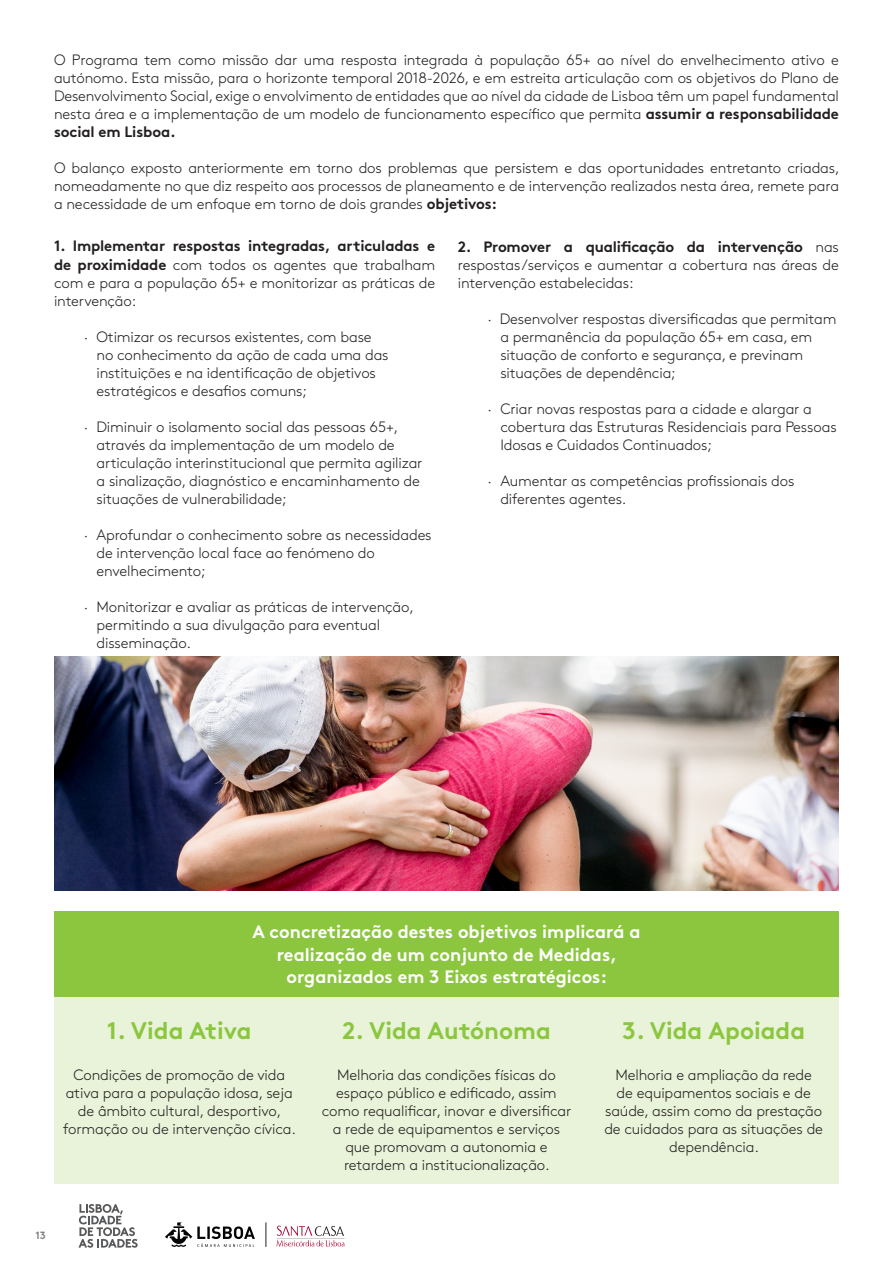
<style>
.page{position:relative;width:893px;height:1263px;background:#fff}
.page>*{position:absolute;margin:0;border:0;box-sizing:border-box;transform-origin:0 0}
.t1{font:700 24px "Brown";color:#8bc63e}
.t2{font:700 18px "Brown";color:#fff}
.t3{font:300 15px/18px "Brown";letter-spacing:-.01em;color:#231f20}
.t4{font:700 10.5px "Brown";color:#808285}
.s1{font-weight:700}
</style>
<div class="page">
<svg style="left:165px;top:1222px;width:90px;height:25px"></svg>
<svg style="left:266px;top:1222px;width:1px;height:25px"></svg>
<svg style="left:277px;top:1225px;width:68px;height:22px"></svg>
<svg style="left:78px;top:1204px;width:60px;height:44px"></svg>
<div style="left:54px;top:997px;width:785px;height:186px;background:#e8f3d9"></div>
<div style="left:54px;top:912px;width:785px;height:85px;background:#8bc63e"></div>
<img style="left:54px;top:656px;width:785px;height:234px">
<p class="t3" style="left:54px;top:50px;width:786px;text-align:justify">O Programa tem como missão dar uma resposta integrada à população 65+ ao nível do envelhecimento ativo e autónomo. Esta missão, para o horizonte temporal 2018-2026, e em estreita articulação com os objetivos do Plano de Desenvolvimento Social, exige o envolvimento de entidades que ao nível da cidade de Lisboa têm um papel fundamental nesta área e a implementação de um modelo de funcionamento específico que permita <span class="s1">assumir a responsabilidade social em Lisboa.</span></p>
<p class="t3" style="left:54px;top:158px;width:787px;text-align:justify">O balanço exposto anteriormente em torno dos problemas que persistem e das oportunidades entretanto criadas, nomeadamente no que diz respeito aos processos de planeamento e de intervenção realizados nesta área, remete para a necessidade de um enfoque em torno de dois grandes <span class="s1">objetivos:</span></p>
<p class="t3" style="left:54px;top:236px;width:383px;text-align:justify"><span class="s1">1. Implementar respostas integradas, articuladas e de proximidade</span> com todos os agentes que trabalham com e para a população 65+ e monitorizar as práticas de intervenção:</p>
<p class="t3" style="left:97px;top:326px;width:294px;text-indent:-13px">· Otimizar os recursos existentes, com base no conhecimento da ação de cada uma das instituições e na identificação de objetivos estratégicos e desafios comuns;</p>
<p class="t3" style="left:97px;top:416px;width:327px;text-indent:-13px">· Diminuir o isolamento social das pessoas 65+, através da implementação de um modelo de articulação interinstitucional que permita agilizar a sinalização, diagnóstico e encaminhamento de situações de vulnerabilidade;</p>
<p class="t3" style="left:97px;top:524px;width:337px;text-indent:-13px">· Aprofundar o conhecimento sobre as necessidades de intervenção local face ao fenómeno do envelhecimento;</p>
<p class="t3" style="left:97px;top:596px;width:319px;text-indent:-13px">· Monitorizar e avaliar as práticas de intervenção, permitindo a sua divulgação para eventual disseminação.</p>
<p class="t3" style="left:458px;top:237px;width:383px;text-align:justify"><span class="s1">2. Promover a qualificação da intervenção</span> nas respostas/serviços e aumentar a cobertura nas áreas de intervenção estabelecidas:</p>
<p class="t3" style="left:500px;top:309px;width:338px;text-indent:-13px">· Desenvolver respostas diversificadas que permitam a permanência da população 65+ em casa, em situação de conforto e segurança, e previnam situações de dependência;</p>
<p class="t3" style="left:500px;top:399px;width:338px;text-indent:-13px">· Criar novas respostas para a cidade e alargar a cobertura das Estruturas Residenciais para Pessoas<br>Idosas e Cuidados Continuados;</p>
<p class="t3" style="left:500px;top:471px;width:296px;text-indent:-13px">· Aumentar as competências profissionais dos diferentes agentes.</p>
<p class="t2" style="left:253px;top:917px;width:389px">A concretização destes objetivos implicará a</p>
<p class="t2" style="left:277px;top:940px;width:342px">realização de um conjunto de Medidas,</p>
<p class="t2" style="left:287px;top:962px;width:322px">organizados em 3 Eixos estratégicos:</p>
<p class="t1" style="left:107px;top:1011px;width:146px">1. Vida Ativa</p>
<p class="t3" style="left:63px;top:1064px;width:234px;text-align:center">Condições de promoção de vida ativa para a população idosa, seja de âmbito cultural, desportivo, formação ou de intervenção cívica.</p>
<p class="t1" style="left:342px;top:1011px;width:210px">2. Vida Autónoma</p>
<p class="t3" style="left:322px;top:1064px;width:251px;text-align:center">Melhoria das condições físicas do espaço público e edificado, assim como requalificar, inovar e diversificar a rede de equipamentos e serviços que promovam a autonomia e retardem a institucionalização.</p>
<p class="t1" style="left:622px;top:1011px;width:184px">3. Vida Apoiada</p>
<p class="t3" style="left:604px;top:1064px;width:220px;text-align:center">Melhoria e ampliação da rede<br>de equipamentos sociais e de saúde, assim como da prestação de cuidados para as situações de dependência.</p>
<p class="t4" style="left:35px;top:1227px;width:12px">13</p>
</div>
